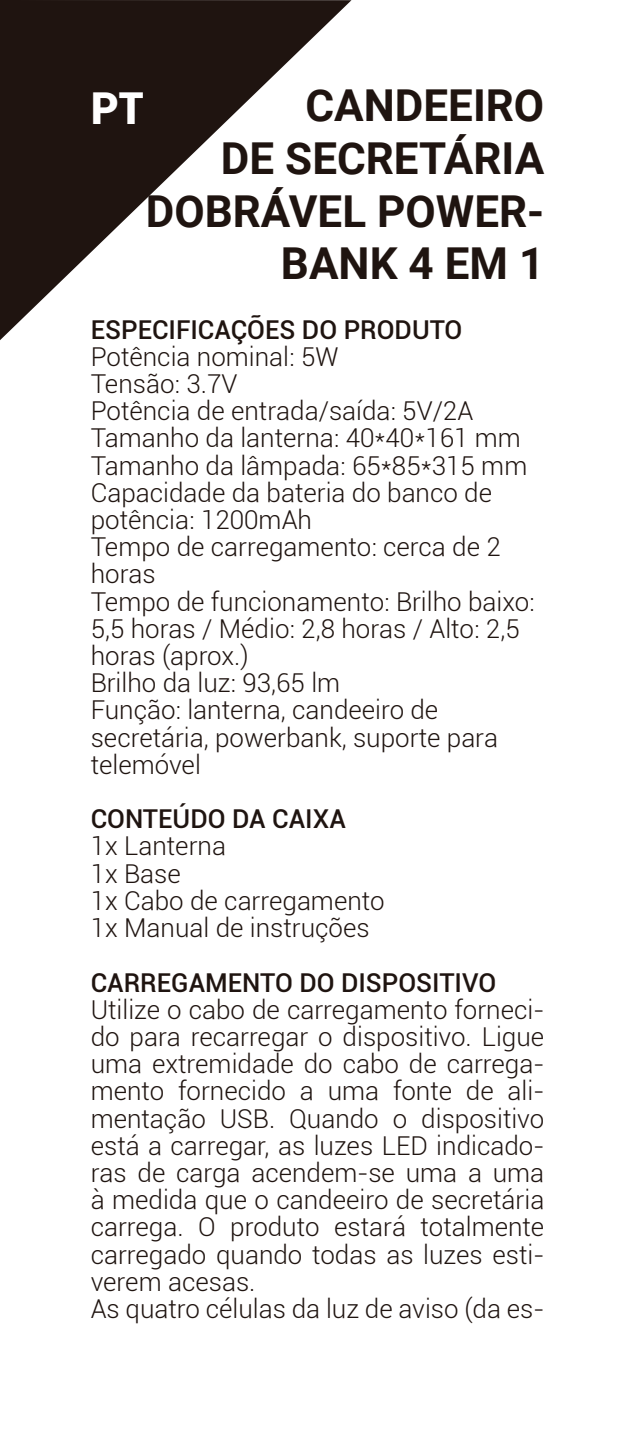
<style>
.page{position:relative;width:635px;height:1429px;background:#fff}
.page>*{position:absolute;margin:0;border:0;box-sizing:border-box;transform-origin:0 0}
.TITULO{font:700 44px/52.8px "Roboto";color:#1f1410;text-align:right}
.t1{font:900 44px "Roboto";color:#fff}
.texto{font:300 26px/27.2px "Roboto";color:#1f1410}
.titulillos{font:500 26px "Roboto";color:#1f1410}
</style>
<div class="page">
<svg style="left:0;top:0;width:351px;height:340px"></svg>
<p class="t1" style="left:91px;top:77px;width:54px">PT</p>
<p class="TITULO" style="left:305px;top:77px;width:240px">CANDEEIRO</p>
<p class="TITULO" style="left:221px;top:130px;width:325px">DE SECRETÁRIA</p>
<p class="TITULO" style="left:146px;top:183px;width:400px">DOBRÁVEL POWER-<br>BANK 4 EM 1</p>
<p class="titulillos" style="left:91px;top:311px;width:373px">ESPECIFICAÇÕES DO PRODUTO</p>
<p class="texto" style="left:91px;top:342px;width:249px">Potência nominal: 5W</p>
<p class="texto" style="left:91px;top:369px;width:148px">Tensão: 3.7V</p>
<p class="texto" style="left:91px;top:396px;width:384px">Potência de entrada/saída: 5V/2A</p>
<p class="texto" style="left:91px;top:424px;width:432px">Tamanho da lanterna: 40*40*161 mm</p>
<p class="texto" style="left:91px;top:451px;width:438px">Tamanho da lâmpada: 65*85*315 mm</p>
<p class="texto" style="left:91px;top:478px;width:403px">Capacidade da bateria do banco de potência: 1200mAh</p>
<p class="texto" style="left:91px;top:532px;width:412px">Tempo de carregamento: cerca de 2 horas</p>
<p class="texto" style="left:91px;top:587px;width:446px">Tempo de funcionamento: Brilho baixo:<br>5,5 horas / Médio: 2,8 horas / Alto: 2,5 horas (aprox.)</p>
<p class="texto" style="left:91px;top:668px;width:251px">Brilho da luz: 93,65 lm</p>
<p class="texto" style="left:91px;top:696px;width:409px">Função: lanterna, candeeiro de secretária, powerbank, suporte para telemóvel</p>
<p class="titulillos" style="left:91px;top:801px;width:257px">CONTEÚDO DA CAIXA</p>
<p class="texto" style="left:91px;top:832px;width:137px">1x Lanterna</p>
<p class="texto" style="left:91px;top:859px;width:92px">1x Base</p>
<p class="texto" style="left:91px;top:886px;width:296px">1x Cabo de carregamento</p>
<p class="texto" style="left:91px;top:913px;width:281px">1x Manual de instruções</p>
<p class="titulillos" style="left:91px;top:964px;width:407px">CARREGAMENTO DO DISPOSITIVO</p>
<p class="texto" style="left:91px;top:995px;width:455px;text-align:justify">Utilize o cabo de carregamento forneci&shy;do para recarregar o dispositivo. Ligue uma extremidade do cabo de carrega&shy;mento fornecido a uma fonte de ali&shy;mentação USB. Quando o dispositivo está a carregar, as luzes LED indicado&shy;ras de carga acendem-se uma a uma à medida que o candeeiro de secretária carrega. O produto estará totalmente carregado quando todas as luzes esti&shy;verem acesas.</p>
<p class="texto" style="left:91px;top:1294px;width:455px">As quatro células da luz de aviso (da es-</p>
</div>
